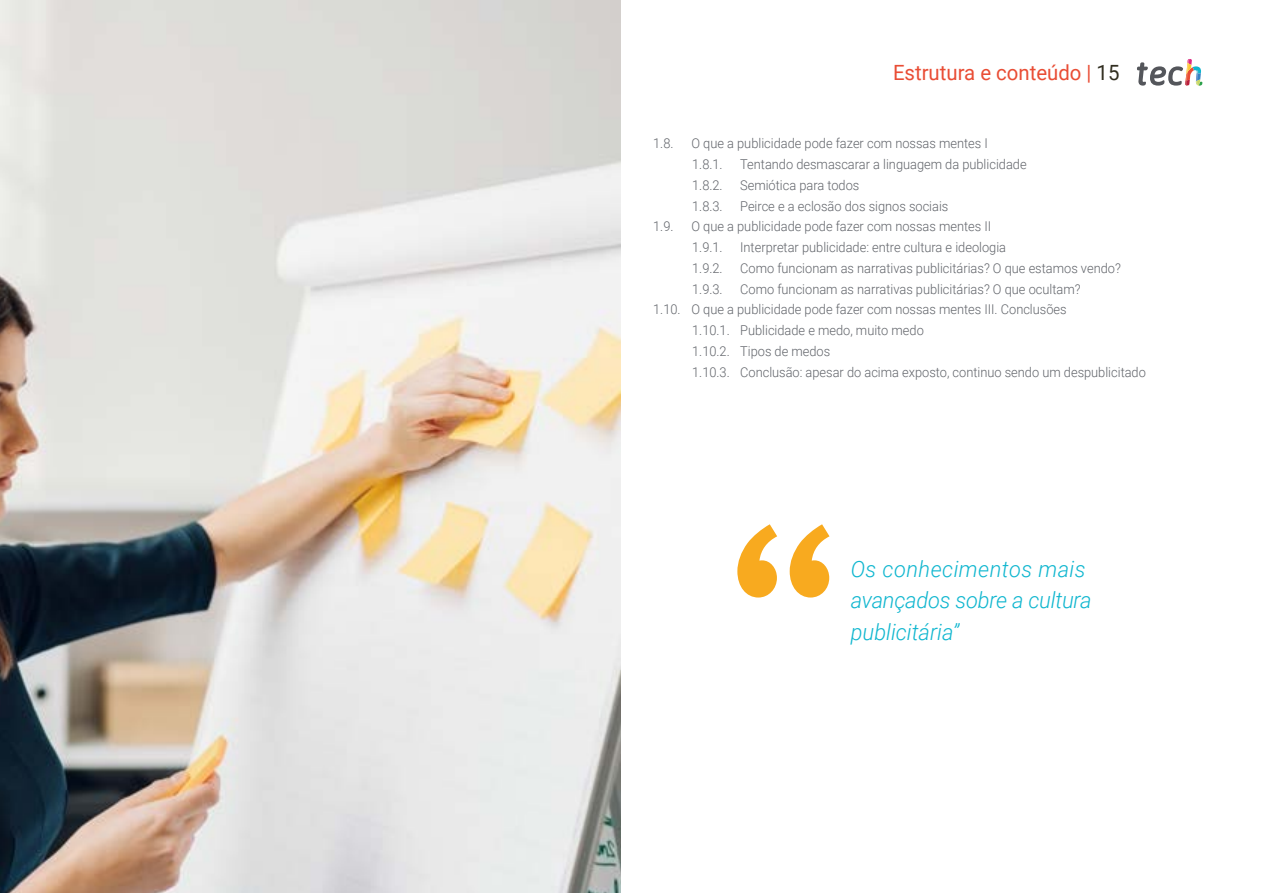
<style>
.page{position:relative;width:1263px;height:893px;background:#fff}
.page>*{position:absolute;margin:0;border:0;box-sizing:border-box;transform-origin:0 0}
.t1{font:italic 300 22.5px/31.5px "Roboto";color:#0fb6cf}
.t2{font:21px "Roboto";color:#e94d35}
.t3{font:300 13.5px/20.7px "Roboto";color:#61646a;scale:.95 1}
.s1{color:#312e20}
</style>
<div class="page">
<img style="left:0;top:0;width:621px;height:893px">
<svg style="left:1137px;top:59px;width:65px;height:27px"></svg>
<svg style="left:737px;top:524px;width:92px;height:73px"></svg>
<h2 class="t2" style="left:893px;top:57px;width:228px">Estrutura e conteúdo | <span class="s1">15</span></h2>
<p class="t3" style="left:653px;top:133px;width:23px">1.8.</p>
<p class="t3" style="left:691px;top:133px;width:313px">O que a publicidade pode fazer com nossas mentes I<br>1.8.1.</p>
<p class="t3" style="left:740px;top:153px;width:303px">Tentando desmascarar a linguagem da publicidade</p>
<p class="t3" style="left:692px;top:174px;width:34px">1.8.2.</p>
<p class="t3" style="left:740px;top:174px;width:127px">Semiótica para todos</p>
<p class="t3" style="left:692px;top:195px;width:34px">1.8.3.</p>
<p class="t3" style="left:740px;top:195px;width:221px">Peirce e a eclosão dos signos sociais</p>
<p class="t3" style="left:653px;top:216px;width:23px">1.9.</p>
<p class="t3" style="left:691px;top:216px;width:317px">O que a publicidade pode fazer com nossas mentes II<br>1.9.1.</p>
<p class="t3" style="left:740px;top:236px;width:281px">Interpretar publicidade: entre cultura e ideologia</p>
<p class="t3" style="left:692px;top:257px;width:34px">1.9.2.</p>
<p class="t3" style="left:740px;top:257px;width:402px">Como funcionam as narrativas publicitárias? O que estamos vendo?</p>
<p class="t3" style="left:692px;top:278px;width:34px">1.9.3.</p>
<p class="t3" style="left:740px;top:278px;width:360px">Como funcionam as narrativas publicitárias? O que ocultam?</p>
<p class="t3" style="left:653px;top:299px;width:437px">1.10. O que a publicidade pode fazer com nossas mentes III. Conclusões</p>
<p class="t3" style="left:692px;top:319px;width:245px">1.10.1. Publicidade e medo, muito medo</p>
<p class="t3" style="left:692px;top:340px;width:147px">1.10.2. Tipos de medos</p>
<p class="t3" style="left:692px;top:361px;width:479px">1.10.3. Conclusão: apesar do acima exposto, continuo sendo um despublicitado</p>
<h1 class="t1" style="left:851px;top:552px;width:242px">Os conhecimentos mais avançados sobre a cultura publicitária”</h1>
</div>
